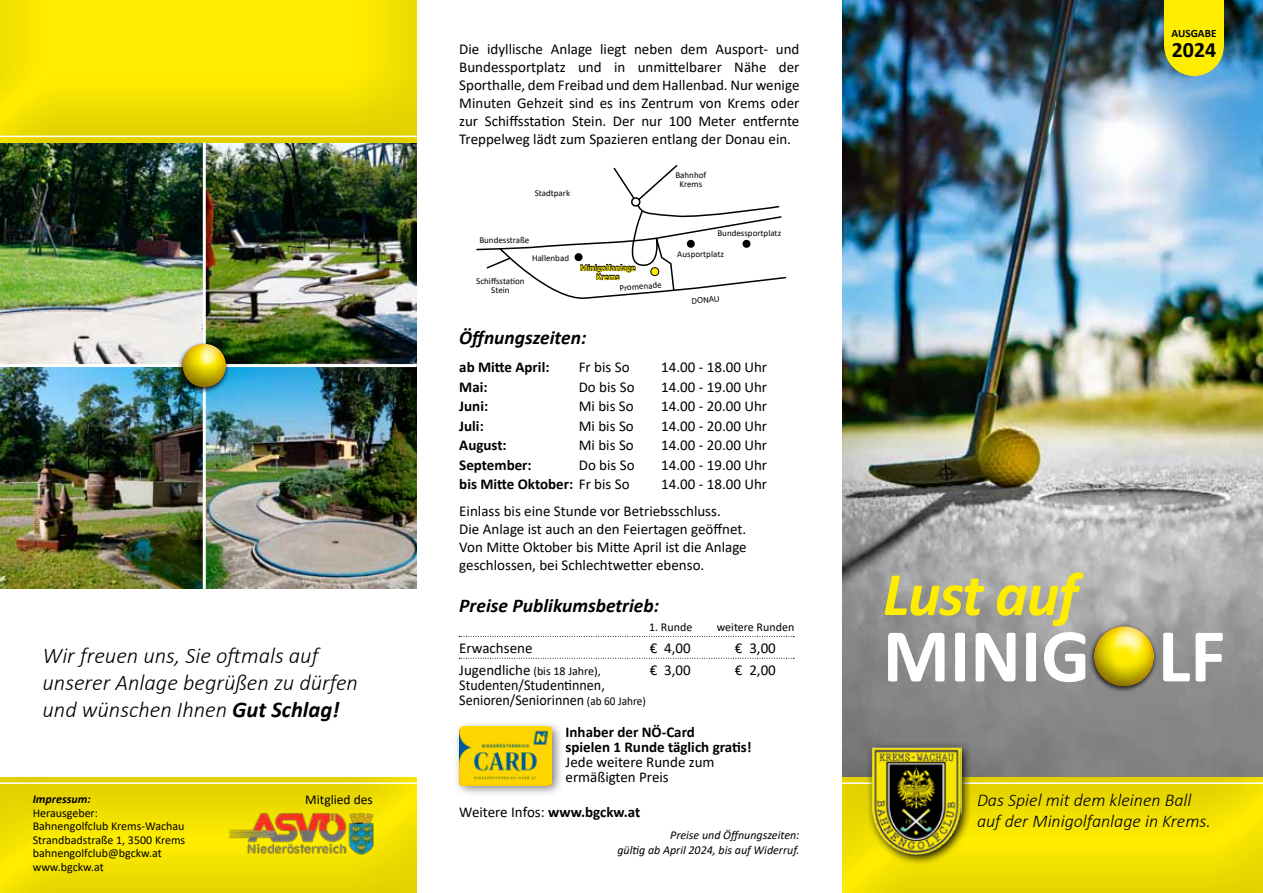
<style>
.page{position:relative;width:1263px;height:893px;background:#fff}
.page>*{position:absolute;margin:0;border:0;box-sizing:border-box;transform-origin:0 0}
.t1{font:700 76.65px "Calibri";color:#fff}
.t2{font:italic 700 62.1px "Calibri";letter-spacing:-.02em;color:#ffed00}
.t3{font:italic 300 22.5px/27px "Calibri";color:#000}
.t4{font:700 21.9px "Calibri";color:#000}
.t5{font:italic 700 19.5px "Calibri";color:#000}
.t6{font:italic 300 18px/21.6px "Calibri";color:#000}
.t7{font:15px/18px "Calibri";color:#000;text-align:justify}
.t8{font:700 15px/15px "Calibri";color:#000}
.t9{font:15px/15px "Calibri";color:#000;scale:.94 1}
.t10{font:13.5px "Calibri";color:#000}
.t11{font:12px/13.5px "Calibri";color:#000}
.t12{font:italic 12px/14.4px "Calibri";color:#000;text-align:right}
.t13{font:italic 700 12px "Calibri";color:#000}
.t14{font:700 11.25px "Calibri";color:#000}
.t15{font:9px/9px "Calibri";color:#000;text-align:center}
.t16{font:700 9px/9px "Calibri";color:#ffed00;text-align:center}
.s1{font-weight:700}
.s2{font-weight:400}
.s3{font-size:15px}
.s4{font-size:12px}
</style>
<div class="page">
<img style="left:842px;top:0;width:421px;height:774px">
<div style="left:840px;top:774px;width:423px;height:119px;background:#000;opacity:.25"></div>
<div style="left:0;top:774px;width:418px;height:119px;background:#000;opacity:.25"></div>
<img style="left:0;top:145px;width:417px;height:444px">
<hr style="left:842px;top:782px;width:421px;height:2px;background:#fff">
<hr style="left:0;top:782px;width:417px;height:2px;background:#fff">
<div style="left:1088px;top:624px;width:70px;height:69px;background:#000;opacity:.75"></div>
<div style="left:1092px;top:622px;width:63px;height:37px;background:#fff;opacity:.75"></div>
<div style="left:1092px;top:625px;width:63px;height:64px;background:#000;opacity:.75"></div>
<svg style="left:866px;top:741px;width:106px;height:124px;background:#baaf23"></svg>
<img style="left:872px;top:746px;width:89px;height:109px">
<div style="left:0;top:0;width:419px;height:145px;background:#000;opacity:.25"></div>
<hr style="left:0;top:136px;width:417px;height:1px;background:#fff">
<hr style="left:0;top:364px;width:417px;height:3px;background:#fff">
<hr style="left:203px;top:142px;width:3px;height:447px;background:#fff">
<div style="left:177px;top:341px;width:53px;height:53px;background:#000;opacity:.75"></div>
<div style="left:180px;top:343px;width:48px;height:46px;background:#000;opacity:.75"></div>
<svg style="left:476px;top:164px;width:311px;height:135px"></svg>
<svg style="left:459px;top:658px;width:335px;height:1px"></svg>
<svg style="left:459px;top:636px;width:335px;height:1px"></svg>
<div style="left:453px;top:721px;width:111px;height:76px;background:#000;opacity:.5"></div>
<img style="left:459px;top:727px;width:93px;height:58px">
<img style="left:223px;top:796px;width:156px;height:77px">
<div style="left:1164px;top:16px;width:60px;height:60px;background:#ffed00;border-radius:50%"></div>
<div style="left:1164px;top:0;width:60px;height:46px;background:#ffed00"></div>
<h3 class="t3" style="left:43px;top:642px;width:317px">Wir freuen uns, Sie oftmals auf unserer Anlage begrüßen zu dürfen und wünschen Ihnen <span class="s1">Gut Schlag!</span></h3>
<p class="t13" style="left:33px;top:791px;width:60px">Impressum:</p>
<p class="t11" style="left:33px;top:806px;width:154px">Herausgeber:<br>Bahnengolfclub Krems-Wachau<br>Strandbadstraße 1, 3500 Krems bahnengolfclub@bgckw.at www.bgckw.at</p>
<p class="t10" style="left:305px;top:790px;width:69px">Mitglied des</p>
<p class="t7" style="left:459px;top:39px;width:342px">Die idyllische Anlage liegt neben dem Ausport- und Bundessportplatz und in unmittelbarer Nähe der Sporthalle, dem Freibad und dem Hallenbad. Nur wenige Minuten Gehzeit sind es ins Zentrum von Krems oder zur Schiffsstation Stein. Der nur 100 Meter entfernte Treppelweg lädt zum Spazieren entlang der Donau ein.</p>
<p class="t15" style="left:535px;top:189px;width:37px">Stadtpark</p>
<p class="t15" style="left:479px;top:235px;width:52px">Bundesstraße</p>
<p class="t15" style="left:476px;top:276px;width:50px">Schiffsstation<br>Stein</p>
<p class="t15" style="left:532px;top:253px;width:39px">Hallenbad</p>
<p class="t16" style="left:580px;top:263px;width:57px">Minigolfanlage<br>Krems</p>
<p class="t15" style="left:619px;top:283px;width:44px;rotate:-5deg">Promenade</p>
<p class="t15" style="left:675px;top:170px;width:32px">Bahnhof<br>Krems</p>
<p class="t15" style="left:717px;top:229px;width:65px">Bundessportplatz</p>
<p class="t15" style="left:677px;top:249px;width:48px">Ausportplatz</p>
<p class="t15" style="left:691px;top:296px;width:30px;rotate:-5deg">DONAU</p>
<h3 class="t5" style="left:459px;top:324px;width:129px">Öffnungszeiten:</h3>
<p class="t8" style="left:459px;top:359px;width:92px">ab Mitte April:</p>
<p class="t7" style="left:579px;top:358px;width:52px">Fr bis So</p>
<p class="t7" style="left:661px;top:358px;width:107px">14.00 - 18.00 Uhr</p>
<p class="t8" style="left:459px;top:379px;width:30px">Mai:</p>
<p class="t7" style="left:579px;top:377px;width:57px">Do bis So</p>
<p class="t7" style="left:661px;top:377px;width:107px">14.00 - 19.00 Uhr</p>
<p class="t8" style="left:459px;top:398px;width:30px">Juni:</p>
<p class="t7" style="left:579px;top:397px;width:57px">Mi bis So</p>
<p class="t7" style="left:661px;top:397px;width:107px">14.00 - 20.00 Uhr</p>
<p class="t8" style="left:459px;top:418px;width:26px">Juli:</p>
<p class="t7" style="left:579px;top:416px;width:57px">Mi bis So</p>
<p class="t7" style="left:661px;top:416px;width:107px">14.00 - 20.00 Uhr</p>
<p class="t8" style="left:459px;top:437px;width:49px">August:</p>
<p class="t7" style="left:579px;top:436px;width:57px">Mi bis So</p>
<p class="t7" style="left:661px;top:436px;width:107px">14.00 - 20.00 Uhr</p>
<p class="t8" style="left:459px;top:457px;width:74px">September:</p>
<p class="t7" style="left:579px;top:455px;width:57px">Do bis So</p>
<p class="t7" style="left:661px;top:455px;width:107px">14.00 - 19.00 Uhr</p>
<p class="t8" style="left:459px;top:476px;width:172px">bis Mitte Oktober: <span class="s2">Fr bis So</span></p>
<p class="t7" style="left:459px;top:470px;width:309px;line-height:26.5px;text-indent:202px">14.00 - 18.00 Uhr<br>Einlass bis eine Stunde vor Betriebsschluss.</p>
<p class="t7" style="left:459px;top:519px;width:289px">Die Anlage ist auch an den Feiertagen geöffnet.<br>Von Mitte Oktober bis Mitte April ist die Anlage geschlossen, bei Schlechtwetter ebenso.</p>
<h3 class="t5" style="left:459px;top:592px;width:201px">Preise Publikumsbetrieb:</h3>
<p class="t11" style="left:649px;top:620px;width:45px">1. Runde</p>
<p class="t11" style="left:717px;top:620px;width:79px">weitere Runden</p>
<p class="t7" style="left:459px;top:639px;width:75px">Erwachsene</p>
<p class="t7" style="left:650px;top:639px;width:42px">€ 4,00</p>
<p class="t7" style="left:735px;top:639px;width:42px">€ 3,00</p>
<p class="t11" style="left:459px;top:664px;width:143px"><span class="s3">Jugendliche</span> (bis 18 Jahre),</p>
<p class="t7" style="left:650px;top:661px;width:42px">€ 3,00</p>
<p class="t7" style="left:735px;top:661px;width:42px">€ 2,00</p>
<p class="t9" style="left:459px;top:677px;width:200px">Studenten/Studentinnen,<br>Senioren/Seniorinnen <span class="s4">(ab 60 Jahre)</span></p>
<p class="t8" style="left:566px;top:725px;width:188px">Inhaber der NÖ-Card<br>spielen 1 Runde täglich gratis!</p>
<p class="t7" style="left:566px;top:754px;width:151px;line-height:15px">Jede weitere Runde zum ermäßigten Preis</p>
<p class="t7" style="left:459px;top:803px;width:183px">Weitere Infos: <span class="s1">www.bgckw.at</span></p>
<p class="t12" style="left:617px;top:828px;width:184px">Preise und Öffnungszeiten:<br>gültig ab April 2024, bis auf Widerruf.</p>
<p class="t14" style="left:1171px;top:25px;width:46px">AUSGABE</p>
<h3 class="t4" style="left:1172px;top:34px;width:46px">2024</h3>
<h2 class="t2" style="left:883px;top:550px;width:196px">Lust auf</h2>
<h1 class="t1" style="left:883px;top:602px;width:344px">MINIG LF</h1>
<p class="t6" style="left:977px;top:788px;width:235px">Das Spiel mit dem kleinen Ball auf der Minigolfanlage in Krems.</p>
</div>
